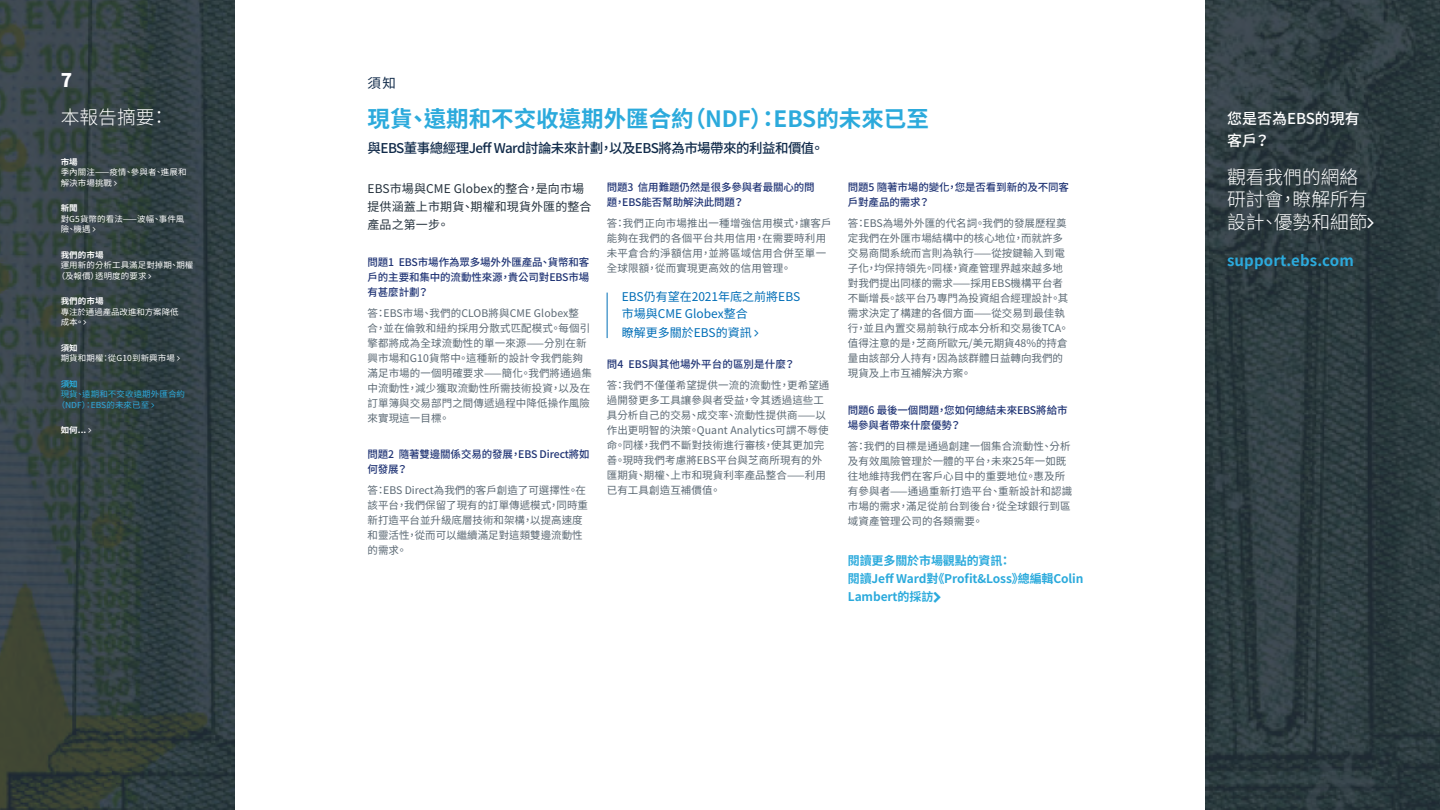
<style>
.page{position:relative;width:1440px;height:810px;background:#fff}
.page>*{position:absolute;margin:0;border:0;box-sizing:border-box;transform-origin:0 0}
.t1{font:700 22.5px "Noto Sans CJ Ktc";color:#2caadc}
.t2{font:300 18.75px/22.5px "Noto Sans CJ Ktc";color:#fff}
.t3{font:900 18.75px "Noto Sans CJ Ktc";color:#fff}
.t4{font:700 15px "Noto Sans CJ Ktc";letter-spacing:.01em;color:#2caadc}
.t5{font:500 15px/22.5px "Noto Sans CJ Ktc";color:#fff}
.t6{font:500 13.5px "Noto Sans CJ Ktc";letter-spacing:-.04em;color:#112b4a}
.t7{font:13.5px "Noto Sans CJ Ktc";color:#112b4a}
.t8{font:700 12px/18px "Noto Sans CJ Ktc";letter-spacing:-.01em;color:#2caadc}
.t9{font:12px/18px "Noto Sans CJ Ktc";letter-spacing:.01em;color:#24313c}
.t10{font:12px/16.5px "Noto Sans CJ Ktc";color:#006eb7}
.t11{font:10.5px/15px "Noto Sans CJ Ktc";letter-spacing:.01em;color:#5b6974}
.t12{font:500 10.5px/15px "Noto Sans CJ Ktc";letter-spacing:-.01em;color:#1f3374}
.t13{font:500 10.5px "Noto Sans CJ Ktc";letter-spacing:.01em;color:#1f3374}
.t14{font:8.25px/10.5px "Noto Sans CJ Ktc";letter-spacing:.01em;color:#fff}
.t15{font:8.25px/10.5px "Noto Sans CJ Ktc";letter-spacing:.01em;color:#2caadc}
.t16{font:700 8.25px "Noto Sans CJ Ktc";letter-spacing:.01em;color:#fff}
.t17{font:8.25px/10.5px "Noto Sans CJ Ktc";letter-spacing:-.01em;color:#fff}
.t18{font:700 8.25px "Noto Sans CJ Ktc";color:#2caadc}
</style>
<div class="page">
<img style="left:0;top:0;width:1440px;height:810px">
<div style="left:235px;top:0;width:970px;height:810px;background:#fff"></div>
<hr style="left:607px;top:293px;width:1px;height:45px;background:#006eb7">
<svg style="left:1368px;top:218px;width:6px;height:10px"></svg>
<svg style="left:114px;top:181px;width:3px;height:4px"></svg>
<svg style="left:93px;top:227px;width:3px;height:5px"></svg>
<svg style="left:177px;top:356px;width:3px;height:5px"></svg>
<svg style="left:151px;top:403px;width:3px;height:4px"></svg>
<h2 class="t3" style="left:61px;top:69px;width:13px">7</h2>
<h2 class="t2" style="left:61px;top:106px;width:109px">本報告摘要：</h2>
<p class="t16" style="left:61px;top:157px;width:19px">市場</p>
<p class="t14" style="left:61px;top:167px;width:127px">季內關注——疫情、參與者、進展和解決市場挑戰</p>
<p class="t16" style="left:61px;top:203px;width:19px">新聞</p>
<p class="t14" style="left:61px;top:213px;width:125px">對G5貨幣的看法——波幅、事件風險、機遇</p>
<p class="t16" style="left:61px;top:250px;width:44px">我們的市場</p>
<p class="t14" style="left:57px;top:260px;width:138px;text-indent:4px">運用新的分析工具滿足對掉期、期權（及報價）透明度的要求</p>
<p class="t16" style="left:61px;top:296px;width:44px">我們的市場</p>
<p class="t17" style="left:61px;top:306px;width:119px">專注於通過產品改進和方案降低成本。</p>
<p class="t16" style="left:61px;top:343px;width:19px">須知</p>
<p class="t14" style="left:61px;top:353px;width:116px">期貨和期權：從G10到新興市場</p>
<p class="t18" style="left:61px;top:379px;width:19px">須知</p>
<p class="t15" style="left:57px;top:389px;width:130px;text-indent:4px">現貨、遠期和不交收遠期外匯合約（NDF）：EBS的未來已至</p>
<p class="t16" style="left:61px;top:425px;width:27px">如何...</p>
<p class="t7" style="left:368px;top:75px;width:30px">須知</p>
<h1 class="t1" style="left:368px;top:106px;width:563px">現貨、遠期和不交收遠期外匯合約（NDF）：EBS的未來已至</h1>
<p class="t6" style="left:368px;top:140px;width:458px">與EBS董事總經理Jeff Ward討論未來計劃，以及EBS將為市場帶來的利益和價值。</p>
<p class="t9" style="left:368px;top:179px;width:226px">EBS市場與CME Globex的整合，是向市場提供涵蓋上市期貨、期權和現貨外匯的整合產品之第一步。</p>
<p class="t12" style="left:368px;top:255px;width:223px;text-align:justify">問題1 EBS市場作為眾多場外外匯產品、貨幣和客戶的主要和集中的流動性來源，貴公司對EBS市場有甚麼計劃？</p>
<p class="t11" style="left:368px;top:306px;width:226px">答：EBS市場、我們的CLOB將與CME Globex整合，並在倫敦和紐約採用分散式匹配模式。每個引擎都將成為全球流動性的單一來源——分別在新興市場和G10貨幣中。這種新的設計令我們能夠滿足市場的一個明確要求——簡化。我們將通過集中流動性，減少獲取流動性所需技術投資，以及在訂單簿與交易部門之間傳遞過程中降低操作風險來實現這一目標。</p>
<p class="t12" style="left:368px;top:447px;width:224px">問題2 隨著雙邊關係交易的發展，EBS Direct將如何發展？</p>
<p class="t11" style="left:368px;top:483px;width:222px">答：EBS Direct為我們的客戶創造了可選擇性。在該平台，我們保留了現有的訂單傳遞模式，同時重新打造平台並升級底層技術和架構，以提高速度和靈活性，從而可以繼續滿足對這類雙邊流動性的需求。</p>
<p class="t12" style="left:607px;top:180px;width:210px">問題3 信用難題仍然是很多參與者最關心的問題，EBS能否幫助解決此問題？</p>
<p class="t11" style="left:607px;top:216px;width:226px">答：我們正向市場推出一種增強信用模式，讓客戶能夠在我們的各個平台共用信用，在需要時利用未平倉合約淨額信用，並將區域信用合併至單一全球限額，從而實現更高效的信用管理。</p>
<p class="t12" style="left:848px;top:180px;width:223px">問題5 隨著市場的變化，您是否看到新的及不同客戶對產品的需求？</p>
<p class="t11" style="left:848px;top:216px;width:223px">答：EBS為場外外匯的代名詞。我們的發展歷程奠定我們在外匯市場結構中的核心地位，而就許多交易商間系統而言則為執行——從按鍵輸入到電子化，均保持領先。同樣，資產管理界越來越多地對我們提出同樣的需求——採用EBS機構平台者不斷增長。該平台乃專門為投資組合經理設計。其需求決定了構建的各個方面——從交易到最佳執行，並且內置交易前執行成本分析和交易後TCA。值得注意的是，芝商所歐元/美元期貨48%的持倉量由該部分人持有，因為該群體日益轉向我們的現貨及上市互補解決方案。</p>
<p class="t12" style="left:848px;top:402px;width:221px">問題6 最後一個問題，您如何總結未來EBS將給市場參與者帶來什麼優勢？</p>
<p class="t11" style="left:848px;top:438px;width:226px">答：我們的目標是通過創建一個集合流動性、分析及有效風險管理於一體的平台，未來25年一如既往地維持我們在客戶心目中的重要地位。惠及所有參與者——通過重新打造平台、重新設計和認識市場的需求，滿足從前台到後台，從全球銀行到區域資產管理公司的各類需要。</p>
<p class="t10" style="left:622px;top:289px;width:180px">EBS仍有望在2021年底之前將EBS市場與CME Globex整合</p>
<p class="t10" style="left:622px;top:325px;width:131px">瞭解更多關於EBS的資訊</p>
<p class="t13" style="left:607px;top:359px;width:190px">問4 EBS與其他場外平台的區別是什麼？</p>
<p class="t11" style="left:607px;top:378px;width:224px">答：我們不僅僅希望提供一流的流動性，更希望通過開發更多工具讓參與者受益，令其透過這些工具分析自己的交易、成交率、流動性提供商——以作出更明智的決策。Quant Analytics可謂不辱使命。同樣，我們不斷對技術進行審核，使其更加完善。現時我們考慮將EBS平台與芝商所現有的外匯期貨、期權、上市和現貨利率產品整合——利用已有工具創造互補價值。</p>
<p class="t8" style="left:848px;top:552px;width:237px">閱讀更多關於市場觀點的資訊：<br>閱讀Jeff Ward對《Profit&amp;Loss》總編輯Colin<br>Lambert的採訪</p>
<h3 class="t5" style="left:1227px;top:108px;width:134px">您是否為EBS的現有客戶？</h3>
<h2 class="t2" style="left:1227px;top:166px;width:142px">觀看我們的網絡研討會，瞭解所有設計、優勢和細節</h2>
<h3 class="t4" style="left:1227px;top:253px;width:128px">support.ebs.com</h3>
</div>
